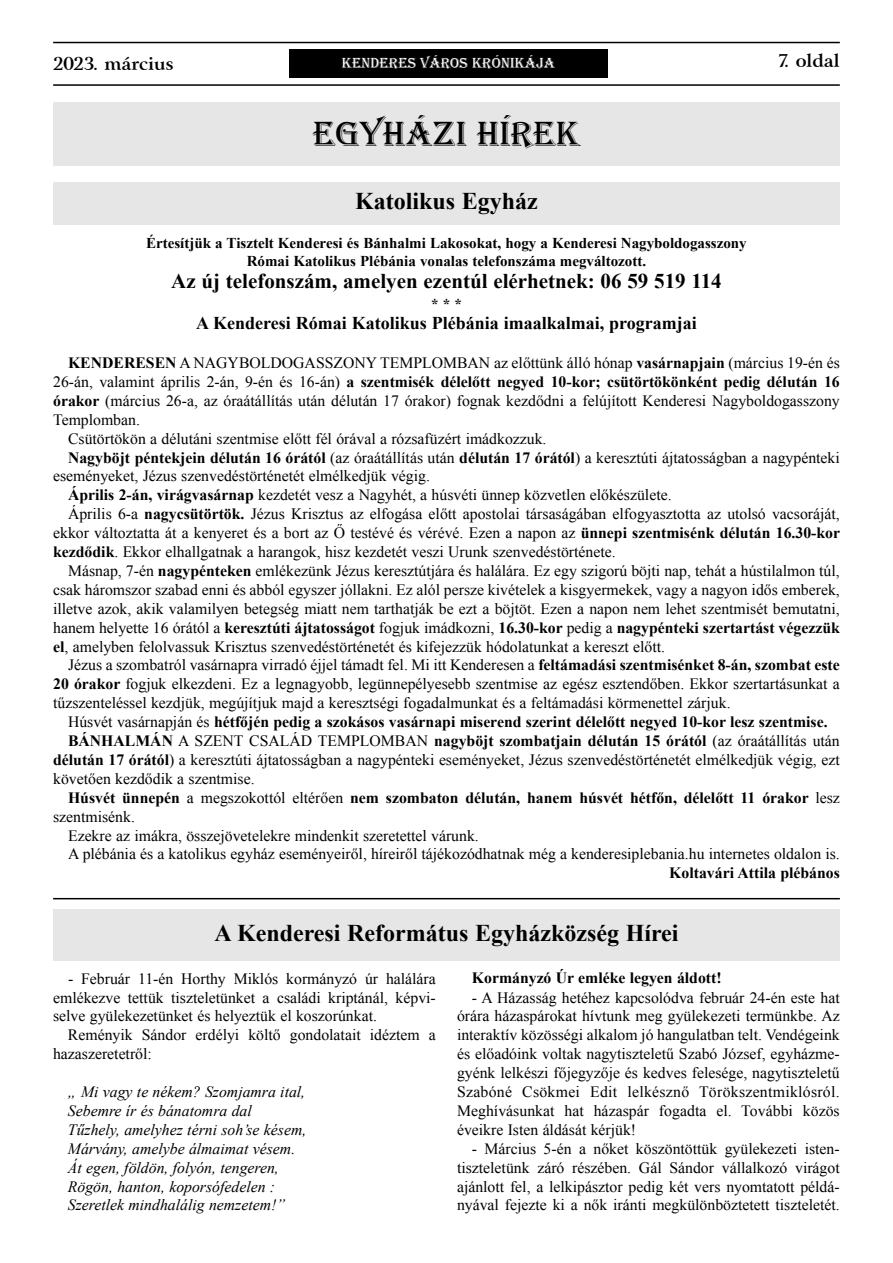
<style>
.page{position:relative;width:893px;height:1263px;background:#fff}
.page>*{position:absolute;margin:0;border:0;box-sizing:border-box;transform-origin:0 0}
.t1{font:36px "Algerian";color:#000}
.t2{font:700 24px "Times New Roman";color:#000}
.t3{font:700 21px "Times New Roman";color:#000}
.t4{font:700 18px "Times New Roman";color:#000}
.t5{font:700 18px "Arrus.PFL";color:#000}
.t6{font:15.75px/18.9px "Times New Roman";color:#000;text-align:justify}
.t7{font:700 15.75px "Times New Roman";color:#000}
.t8{font:italic 15.75px/18.9px "Times New Roman";color:#000}
.t9{font:700 15px/18px "Times New Roman";color:#000;text-align:center}
.t10{font:15px "Algerian";color:#fff}
.s1{font-weight:700}
.s2{font-weight:400}
</style>
<div class="page">
<hr style="left:53px;top:42px;width:787px;height:1px;background:#000">
<hr style="left:53px;top:84px;width:787px;height:2px;background:#000">
<div style="left:289px;top:49px;width:319px;height:29px;background:#000"></div>
<div style="left:53px;top:102px;width:787px;height:64px;background:#e6e6e6"></div>
<div style="left:53px;top:182px;width:787px;height:42px;background:#e6e6e6"></div>
<div style="left:53px;top:910px;width:787px;height:51px;background:#e6e6e6"></div>
<hr style="left:53px;top:898px;width:787px;height:1px;background:#000">
<p class="t5" style="left:53px;top:52px;width:122px">2023. március</p>
<p class="t10" style="left:342px;top:55px;width:215px">KENDERES VÁROS KRÓNIKÁJA</p>
<p class="t5" style="left:777px;top:50px;width:64px">7. oldal</p>
<h1 class="t1" style="left:313px;top:114px;width:269px">EGYHÁZI HÍREK</h1>
<h2 class="t2" style="left:355px;top:187px;width:184px">Katolikus Egyház</h2>
<p class="t9" style="left:146px;top:233px;width:602px">Értesítjük a Tisztelt Kenderesi és Bánhalmi Lakosokat, hogy a Kenderesi Nagyboldogasszony<br>Római Katolikus Plébánia vonalas telefonszáma megváltozott.</p>
<h3 class="t3" style="left:171px;top:269px;width:552px">Az új telefonszám, amelyen ezentúl elérhetnek: 06 59 519 114</h3>
<p class="t9" style="left:431px;top:295px;width:32px">***</p>
<p class="t4" style="left:196px;top:313px;width:502px">A Kenderesi Római Katolikus Plébánia imaalkalmai, programjai</p>
<p class="t6" style="left:68px;top:353px;width:773px"><span class="s1">KENDERESEN</span> A NAGYBOLDOGASSZONY TEMPLOMBAN az előttünk álló hónap <span class="s1">vasárnapjain</span> (március 19-én és</p>
<p class="t7" style="left:53px;top:373px;width:788px"><span class="s2">26-án, valamint április 2-án, 9-én és 16-án)</span> a szentmisék délelőtt negyed 10-kor; csütörtökönként pedig délután 16</p>
<p class="t6" style="left:53px;top:391px;width:788px"><span class="s1">órakor</span> (március 26-a, az óraátállítás után délután 17 órakor) fognak kezdődni a felújított Kenderesi Nagyboldogasszony</p>
<p class="t6" style="left:53px;top:410px;width:88px">Templomban.</p>
<p class="t6" style="left:68px;top:429px;width:480px">Csütörtökön a délutáni szentmise előtt fél órával a rózsafüzért imádkozzuk.</p>
<p class="t6" style="left:68px;top:448px;width:773px"><span class="s1">Nagyböjt péntekjein délután 16 órától</span> (az óraátállítás után <span class="s1">délután 17 órától</span>) a keresztúti ájtatosságban a nagypénteki</p>
<p class="t6" style="left:53px;top:467px;width:378px">eseményeket, Jézus szenvedéstörténetét elmélkedjük végig.</p>
<p class="t6" style="left:68px;top:486px;width:605px"><span class="s1">Április 2-án, virágvasárnap</span> kezdetét vesz a Nagyhét, a húsvéti ünnep közvetlen előkészülete.</p>
<p class="t6" style="left:68px;top:504px;width:773px">Április 6-a <span class="s1">nagycsütörtök.</span> Jézus Krisztus az elfogása előtt apostolai társaságában elfogyasztotta az utolsó vacsoráját,</p>
<p class="t6" style="left:53px;top:523px;width:788px">ekkor változtatta át a kenyeret és a bort az Ő testévé és vérévé. Ezen a napon az <span class="s1">ünnepi szentmisénk délután 16.30-kor</span></p>
<p class="t6" style="left:53px;top:542px;width:564px"><span class="s1">kezdődik</span>. Ekkor elhallgatnak a harangok, hisz kezdetét veszi Urunk szenvedéstörténete.</p>
<p class="t6" style="left:68px;top:561px;width:773px">Másnap, 7-én <span class="s1">nagypénteken</span> emlékezünk Jézus keresztútjára és halálára. Ez egy szigorú böjti nap, tehát a hústilalmon túl,</p>
<p class="t6" style="left:53px;top:580px;width:788px">csak háromszor szabad enni és abból egyszer jóllakni. Ez alól persze kivételek a kisgyermekek, vagy a nagyon idős emberek,</p>
<p class="t6" style="left:53px;top:599px;width:788px">illetve azok, akik valamilyen betegség miatt nem tarthatják be ezt a böjtöt. Ezen a napon nem lehet szentmisét bemutatni,</p>
<p class="t7" style="left:53px;top:619px;width:788px"><span class="s2">hanem helyette 16 órától a</span> keresztúti ájtatosságot <span class="s2">fogjuk imádkozni,</span> 16.30-kor <span class="s2">pedig a</span> nagypénteki szertartást végezzük</p>
<p class="t6" style="left:53px;top:637px;width:613px"><span class="s1">el</span>, amelyben felolvassuk Krisztus szenvedéstörténetét és kifejezzük hódolatunkat a kereszt előtt.</p>
<p class="t6" style="left:68px;top:656px;width:773px">Jézus a szombatról vasárnapra virradó éjjel támadt fel. Mi itt Kenderesen a <span class="s1">feltámadási szentmisénket 8-án, szombat este</span></p>
<p class="t6" style="left:53px;top:675px;width:788px"><span class="s1">20 órakor</span> fogjuk elkezdeni. Ez a legnagyobb, legünnepélyesebb szentmise az egész esztendőben. Ekkor szertartásunkat a</p>
<p class="t6" style="left:53px;top:693px;width:679px">tűzszenteléssel kezdjük, megújítjuk majd a keresztségi fogadalmunkat és a feltámadási körmenettel zárjuk.</p>
<p class="t7" style="left:68px;top:713px;width:761px"><span class="s2">Húsvét vasárnapján és</span> hétfőjén pedig a szokásos vasárnapi miserend szerint délelőtt negyed 10-kor lesz szentmise.</p>
<p class="t7" style="left:68px;top:732px;width:773px">BÁNHALMÁN <span class="s2">A SZENT CSALÁD TEMPLOMBAN</span> nagyböjt szombatjain délután 15 órától <span class="s2">(az óraátállítás után</span></p>
<p class="t6" style="left:53px;top:750px;width:788px"><span class="s1">délután 17 órától</span>) a keresztúti ájtatosságban a nagypénteki eseményeket, Jézus szenvedéstörténetét elmélkedjük végig, ezt</p>
<p class="t6" style="left:53px;top:769px;width:203px">követően kezdődik a szentmise.</p>
<p class="t7" style="left:68px;top:789px;width:773px">Húsvét ünnepén <span class="s2">a megszokottól eltérően</span> nem szombaton délután, hanem húsvét hétfőn, délelőtt 11 órakor <span class="s2">lesz</span></p>
<p class="t6" style="left:53px;top:807px;width:83px">szentmisénk.</p>
<p class="t6" style="left:68px;top:826px;width:412px">Ezekre az imákra, összejövetelekre mindenkit szeretettel várunk.</p>
<p class="t6" style="left:68px;top:845px;width:773px">A plébánia és a katolikus egyház eseményeiről, híreiről tájékozódhatnak még a kenderesiplebania.hu internetes oldalon is.</p>
<p class="t7" style="left:669px;top:864px;width:172px">Koltavári Attila plébános</p>
<h2 class="t2" style="left:214px;top:919px;width:466px">A Kenderesi Református Egyházközség Hírei</h2>
<p class="t6" style="left:53px;top:969px;width:384px;text-indent:15px">- Február 11-én Horthy Miklós kormányzó úr halálára emlékezve tettük tiszteletünket a családi kriptánál, képvi&shy;selve gyülekezetünket és helyeztük el koszorúnkat.</p>
<p class="t6" style="left:53px;top:1025px;width:384px;text-indent:15px">Reményik Sándor erdélyi költő gondolatait idéztem a hazaszeretetről:</p>
<p class="t8" style="left:68px;top:1082px;width:240px">„ Mi vagy te nékem? Szomjamra ital, Sebemre ír és bánatomra dal Tűzhely, amelyhez térni soh’se késem, Márvány, amelybe álmaimat vésem.<br>Át egen, földön, folyón, tengeren, Rögön, hanton, koporsófedelen :<br>Szeretlek mindhalálig nemzetem!”</p>
<p class="t7" style="left:472px;top:969px;width:251px">Kormányzó Úr emléke legyen áldott!</p>
<p class="t6" style="left:457px;top:988px;width:384px;text-indent:15px">- A Házasság hetéhez kapcsolódva február 24-én este hat órára házaspárokat hívtunk meg gyülekezeti termünkbe. Az interaktív közösségi alkalom jó hangulatban telt. Vendégeink és előadóink voltak nagytiszteletű Szabó József, egyházme&shy;gyénk lelkészi főjegyzője és kedves felesége, nagytiszteletű Szabóné Csökmei Edit lelkésznő Törökszentmiklósról.<br>Meghívásunkat hat házaspár fogadta el. További közös éveikre Isten áldását kérjük!</p>
<p class="t6" style="left:457px;top:1139px;width:384px;text-indent:15px">- Március 5-én a nőket köszöntöttük gyülekezeti isten&shy;tiszteletünk záró részében. Gál Sándor vállalkozó virágot ajánlott fel, a lelkipásztor pedig két vers nyomtatott példá&shy;nyával fejezte ki a nők iránti megkülönböztetett tiszteletét.</p>
</div>
